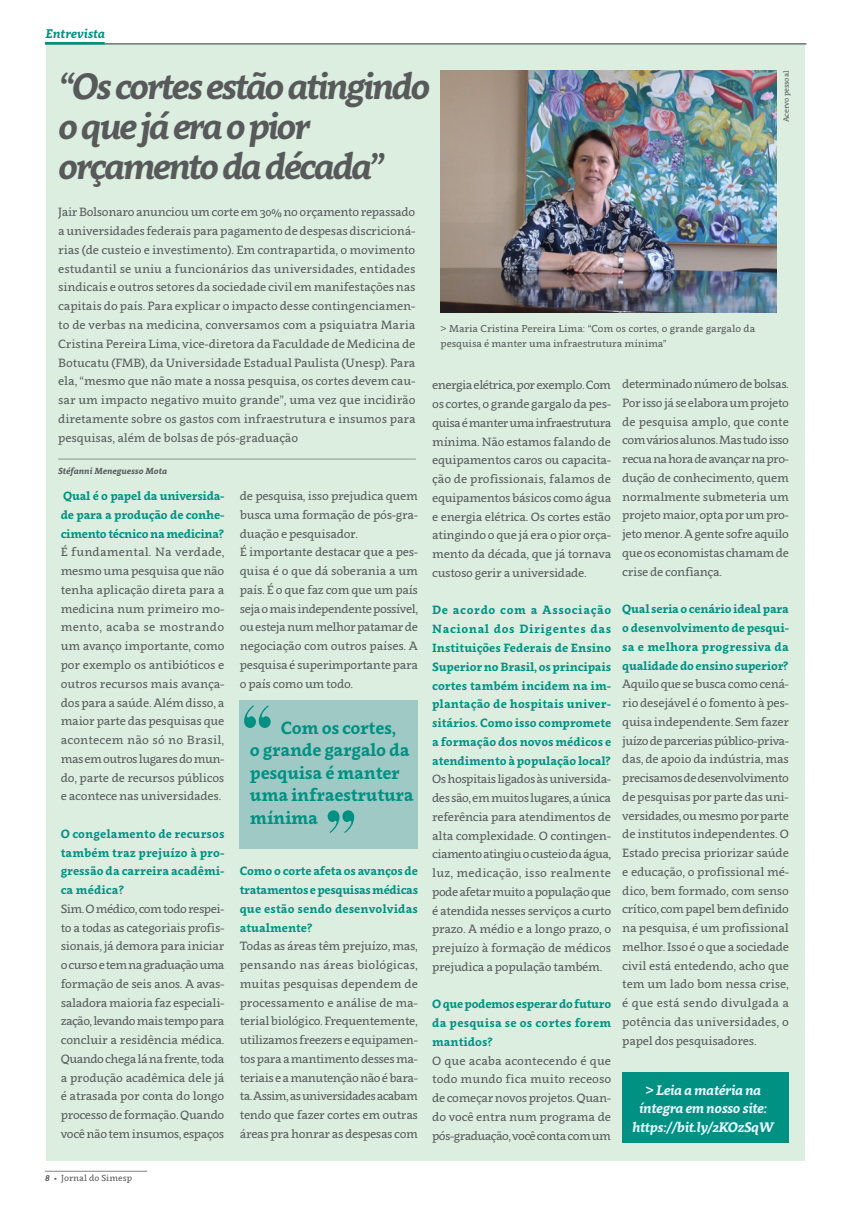
<style>
.page{position:relative;width:851px;height:1205px;background:#fff}
.page>*{position:absolute;margin:0;border:0;box-sizing:border-box;transform-origin:0 0}
.t1{font:italic 700 36.25px/40px "Clavo";letter-spacing:-.07em;color:#58595b}
.t2{font:700 17.5px/22.5px "Clavo";letter-spacing:-.015em;color:#009183}
.t3{font:italic 700 13.75px/18.8px "Clavo";letter-spacing:-.025em;color:#e7f6fd;text-align:center}
.t4{font:italic 700 12.5px "Clavo";color:#009183}
.t5{font:11.88px/18.8px "Clavo";letter-spacing:-.025em;color:#58595b;text-align:justify}
.t6{font:700 11.88px/18.8px "Clavo";color:#009183;text-align:justify}
.t7{font:10px/15px "Clavo";letter-spacing:-.01em;color:#58595b}
.t8{font:italic 700 8.75px "Clavo";color:#58595b}
.t9{font:8.75px "Clavo";color:#58595b}
.t10{font:7.5px "Clavo";letter-spacing:-.02em;color:#58595b}
.s1{font-weight:700;font-style:italic}
</style>
<div class="page">
<div style="left:46px;top:44px;width:758px;height:1117px;background:#dbeee0"></div>
<div style="left:622px;top:1072px;width:166px;height:70px;background:#009183"></div>
<hr style="left:45px;top:43px;width:761px;height:1px;background:#58595b">
<hr style="left:45px;top:42px;width:60px;height:2px;background:#009183">
<hr style="left:58px;top:458px;width:358px;height:2px;background:#58595b">
<hr style="left:45px;top:1171px;width:102px;height:1px;background:#808285">
<div style="left:240px;top:700px;width:178px;height:149px;background:#9fc9c5"></div>
<svg style="left:244px;top:705px;width:26px;height:23px"></svg>
<svg style="left:327px;top:810px;width:27px;height:23px"></svg>
<img style="left:440px;top:71px;width:336px;height:242px">
<p class="t4" style="left:45px;top:24px;width:61px">Entrevista</p>
<h1 class="t1" style="left:58px;top:65px;width:374px">“Os cortes estão atingindo o que já era o pior orçamento da década”</h1>
<p class="t10" style="left:781px;top:122px;width:53px;rotate:-90deg">Acervo pessoal</p>
<p class="t5" style="left:58px;top:202px;width:359px">Jair Bolsonaro anunciou um corte em 30% no orçamento repassado a universidades federais para pagamento de despesas discricioná&shy;rias (de custeio e investimento). Em contrapartida, o movimento estudantil se uniu a funcionários das universidades, entidades sindicais e outros setores da sociedade civil em manifestações nas capitais do país. Para explicar o impacto desse contingenciamen&shy;to de verbas na medicina, conversamos com a psiquiatra Maria Cristina Pereira Lima, vice-diretora da Faculdade de Medicina de Botucatu (FMB), da Universidade Estadual Paulista (Unesp). Para ela, “mesmo que não mate a nossa pesquisa, os cortes devem cau&shy;sar um impacto negativo muito grande”, uma vez que incidirão diretamente sobre os gastos com infraestrutura e insumos para pesquisas, além de bolsas de pós-graduação</p>
<p class="t8" style="left:58px;top:465px;width:110px">Stéfanni Meneguesso Mota</p>
<p class="t6" style="left:61px;top:486px;width:165px">Qual é o papel da universida&shy;de para a produção de conhe&shy;cimento técnico na medicina?</p>
<p class="t5" style="left:61px;top:542px;width:165px">É fundamental. Na verdade, mesmo uma pesquisa que não tenha aplicação direta para a medicina num primeiro mo&shy;mento, acaba se mostrando um avanço importante, como por exemplo os antibióticos e outros recursos mais avança&shy;dos para a saúde. Além disso, a maior parte das pesquisas que acontecem não só no Brasil, mas em outros lugares do mun&shy;do, parte de recursos públicos e acontece nas universidades.</p>
<p class="t6" style="left:61px;top:824px;width:165px">O congelamento de recursos também traz prejuízo à pro&shy;gressão da carreira acadêmi&shy;ca médica?</p>
<p class="t5" style="left:61px;top:899px;width:165px">Sim. O médico, com todo respei&shy;to a todas as categoriais profis&shy;sionais, já demora para iniciar o curso e tem na graduação uma formação de seis anos. A avas&shy;saladora maioria faz especiali&shy;zação, levando mais tempo para concluir a residência médica.<br>Quando chega lá na frente, toda a produção acadêmica dele já é atrasada por conta do longo processo de formação. Quando você não tem insumos, espaços</p>
<p class="t9" style="left:45px;top:1172px;width:89px"><span class="s1">8</span> • Jornal do Simesp</p>
<p class="t5" style="left:240px;top:486px;width:180px;text-align:left">de pesquisa, isso prejudica quem busca uma formação de pós-gra&shy;duação e pesquisador.<br>É importante destacar que a pes&shy;quisa é o que dá soberania a um país. É o que faz com que um país seja o mais independente possível, ou esteja num melhor patamar de negociação com outros países. A pesquisa é superimportante para o país como um todo.</p>
<h2 class="t2" style="left:250px;top:716px;width:165px;text-indent:31px">Com os cortes,<br>o grande gargalo da pesquisa é manter uma infraestrutura mínima</h2>
<p class="t6" style="left:240px;top:861px;width:180px">Como o corte afeta os avanços de tratamentos e pesquisas médicas que estão sendo desenvolvidas atualmente?</p>
<p class="t5" style="left:240px;top:936px;width:180px">Todas as áreas têm prejuízo, mas, pensando nas áreas biológicas, muitas pesquisas dependem de processamento e análise de ma&shy;terial biológico. Frequentemente, utilizamos freezers e equipamen&shy;tos para a mantimento desses ma&shy;teriais e a manutenção não é bara&shy;ta. Assim, as universidades acabam tendo que fazer cortes em outras áreas pra honrar as despesas com</p>
<p class="t7" style="left:440px;top:321px;width:316px">&gt; Maria Cristina Pereira Lima: “Com os cortes, o grande gargalo da pesquisa é manter uma infraestrutura mínima”</p>
<p class="t5" style="left:432px;top:375px;width:180px">energia elétrica, por exemplo. Com os cortes, o grande gargalo da pes&shy;quisa é manter uma infraestrutura mínima. Não estamos falando de equipamentos caros ou capacita&shy;ção de profissionais, falamos de equipamentos básicos como água e energia elétrica. Os cortes estão atingindo o que já era o pior orça&shy;mento da década, que já tornava custoso gerir a universidade.</p>
<p class="t6" style="left:432px;top:600px;width:180px">De acordo com a Associação Nacional dos Dirigentes das Instituições Federais de Ensino Superior no Brasil, os principais cortes também incidem na im&shy;plantação de hospitais univer&shy;sitários. Como isso compromete a formação dos novos médicos e atendimento à população local?</p>
<p class="t5" style="left:432px;top:769px;width:180px">Os hospitais ligados às universida&shy;des são, em muitos lugares, a única referência para atendimentos de alta complexidade. O contingen&shy;ciamento atingiu o custeio da água, luz, medicação, isso realmente pode afetar muito a população que é atendida nesses serviços a curto prazo. A médio e a longo prazo, o prejuízo à formação de médicos prejudica a população também.</p>
<p class="t6" style="left:432px;top:994px;width:180px">O que podemos esperar do futuro da pesquisa se os cortes forem mantidos?</p>
<p class="t5" style="left:432px;top:1050px;width:180px">O que acaba acontecendo é que todo mundo fica muito receoso de começar novos projetos. Quan&shy;do você entra num programa de pós-graduação, você conta com um</p>
<p class="t5" style="left:622px;top:374px;width:168px">determinado número de bolsas.<br>Por isso já se elabora um projeto de pesquisa amplo, que conte com vários alunos. Mas tudo isso recua na hora de avançar na pro&shy;dução de conhecimento, quem normalmente submeteria um projeto maior, opta por um pro&shy;jeto menor. A gente sofre aquilo que os economistas chamam de crise de confiança.</p>
<p class="t6" style="left:622px;top:599px;width:168px">Qual seria o cenário ideal para o desenvolvimento de pesqui&shy;sa e melhora progressiva da qualidade do ensino superior?</p>
<p class="t5" style="left:622px;top:674px;width:168px">Aquilo que se busca como cená&shy;rio desejável é o fomento à pes&shy;quisa independente. Sem fazer juízo de parcerias público-priva&shy;das, de apoio da indústria, mas precisamos de desenvolvimento de pesquisas por parte das uni&shy;versidades, ou mesmo por parte de institutos independentes. O Estado precisa priorizar saúde e educação, o profissional mé&shy;dico, bem formado, com senso crítico, com papel bem definido na pesquisa, é um profissional melhor. Isso é o que a sociedade civil está entedendo, acho que tem um lado bom nessa crise, é que está sendo divulgada a potência das universidades, o papel dos pesquisadores.</p>
<p class="t3" style="left:632px;top:1080px;width:144px">&gt; Leia a matéria na íntegra em nosso site: https://bit.ly/2KOzSqW</p>
</div>
